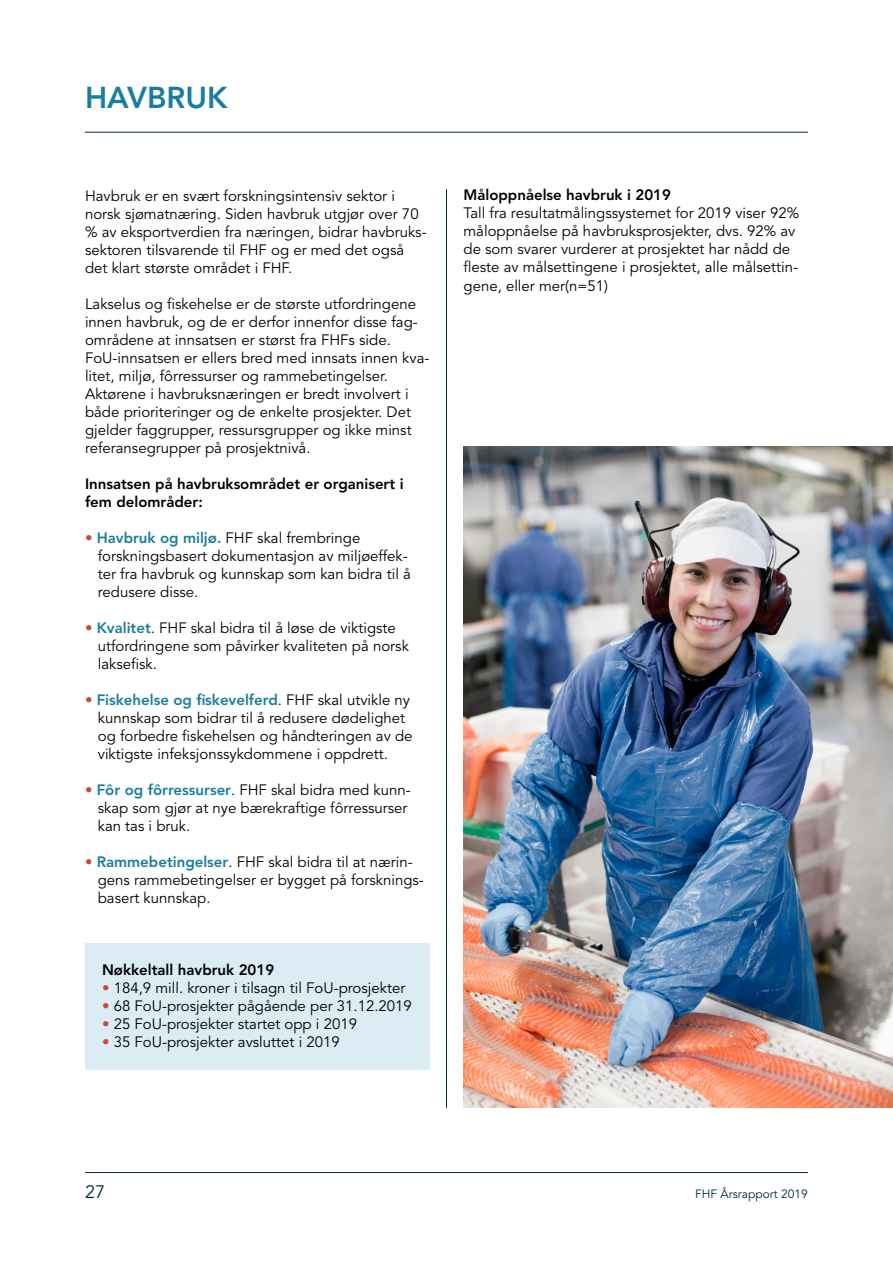
<style>
.page{position:relative;width:893px;height:1263px;background:#fff}
.page>*{position:absolute;margin:0;border:0;box-sizing:border-box;transform-origin:0 0}
.t1{font:800 30px "Avenir LT";color:#1b7d9e}
.t2{font:18px "Avenir LT";color:#002c3b}
.t3{font:15px/18px "Avenir LT";color:#000}
.t4{font:800 15px/18px "Avenir LT";color:#000}
.t5{font:12px "Avenir LT";color:#002c3b}
.s1{color:#ca4a3a}
.s2{font-weight:800;color:#1b7d9e}
</style>
<div class="page">
<hr style="left:85px;top:1172px;width:723px;height:1px;background:#002c3b">
<div style="left:85px;top:943px;width:344px;height:126px;background:#dbecf4"></div>
<hr style="left:85px;top:132px;width:723px;height:1px;background:#002c3b">
<img style="left:463px;top:446px;width:430px;height:662px">
<hr style="left:446px;top:189px;width:1px;height:919px;background:#002c3b">
<p class="t1" style="left:85px;top:79px;width:144px">HAVBRUK</p>
<p class="t3" style="left:85px;top:187px;width:343px">Havbruk er en svært forskningsintensiv sektor i norsk sjømatnæring. Siden havbruk utgjør over 70 % av eksportverdien fra næringen, bidrar havbruks&shy;sektoren tilsvarende til FHF og er med det også det klart største området i FHF.</p>
<p class="t3" style="left:85px;top:295px;width:334px;text-align:justify">Lakselus og fiskehelse er de største utfordringene innen havbruk, og de er derfor innenfor disse fag&shy;områdene at innsatsen er størst fra FHFs side.</p>
<p class="t3" style="left:85px;top:349px;width:346px">FoU-innsatsen er ellers bred med innsats innen kva&shy;litet, miljø, fôrressurser og rammebetingelser.</p>
<p class="t3" style="left:85px;top:385px;width:328px">Aktørene i havbruksnæringen er bredt involvert i både prioriteringer og de enkelte prosjekter. Det gjelder faggrupper, ressursgrupper og ikke minst referansegrupper på prosjektnivå.</p>
<p class="t4" style="left:85px;top:474px;width:320px">Innsatsen på havbruksområdet er organisert i fem delområder:</p>
<p class="t3" style="left:98px;top:529px;width:315px;text-indent:-13px"><span class="s1">•</span> <span class="s2">Havbruk og miljø.</span> FHF skal frembringe forskningsbasert dokumentasjon av miljøeffek&shy;ter fra havbruk og kunnskap som kan bidra til å redusere disse.</p>
<p class="t3" style="left:98px;top:619px;width:313px;text-indent:-13px"><span class="s1">•</span> <span class="s2">Kvalitet</span>. FHF skal bidra til å løse de viktigste utfordringene som påvirker kvaliteten på norsk laksefisk.</p>
<p class="t3" style="left:98px;top:691px;width:316px;text-indent:-13px"><span class="s1">•</span> <span class="s2">Fiskehelse og fiskevelferd</span>. FHF skal utvikle ny kunnskap som bidrar til å redusere dødelighet og forbedre fiskehelsen og håndteringen av de viktigste infeksjonssykdommene i oppdrett.</p>
<p class="t3" style="left:98px;top:781px;width:315px;text-indent:-13px"><span class="s1">•</span> <span class="s2">Fôr og fôrressurser</span>. FHF skal bidra med kunn&shy;skap som gjør at nye bærekraftige fôrressurser kan tas i bruk.</p>
<p class="t3" style="left:98px;top:853px;width:328px;text-indent:-13px"><span class="s1">•</span> <span class="s2">Rammebetingelser</span>. FHF skal bidra til at nærin&shy;gens rammebetingelser er bygget på forsknings&shy;basert kunnskap.</p>
<p class="t4" style="left:102px;top:960px;width:174px">Nøkkeltall havbruk 2019</p>
<p class="t3" style="left:102px;top:979px;width:305px"><span class="s1">•</span> 184,9 mill. kroner i tilsagn til FoU-prosjekter</p>
<p class="t3" style="left:102px;top:997px;width:311px"><span class="s1">•</span> 68 FoU-prosjekter pågående per 31.12.2019</p>
<p class="t3" style="left:102px;top:1015px;width:256px"><span class="s1">•</span> 25 FoU-prosjekter startet opp i 2019</p>
<p class="t3" style="left:102px;top:1033px;width:239px"><span class="s1">•</span> 35 FoU-prosjekter avsluttet i 2019</p>
<p class="t4" style="left:463px;top:186px;width:209px">Måloppnåelse havbruk i 2019</p>
<p class="t3" style="left:463px;top:205px;width:337px">Tall fra resultatmålingssystemet for 2019 viser 92% måloppnåelse på havbruksprosjekter, dvs. 92% av</p>
<p class="t3" style="left:463px;top:241px;width:336px">de som svarer vurderer at prosjektet har nådd de fleste av målsettingene i prosjektet, alle målsettin&shy;gene, eller mer(n=51)</p>
<p class="t2" style="left:85px;top:1182px;width:22px">27</p>
<p class="t5" style="left:695px;top:1187px;width:114px">FHF Årsrapport 2019</p>
</div>
